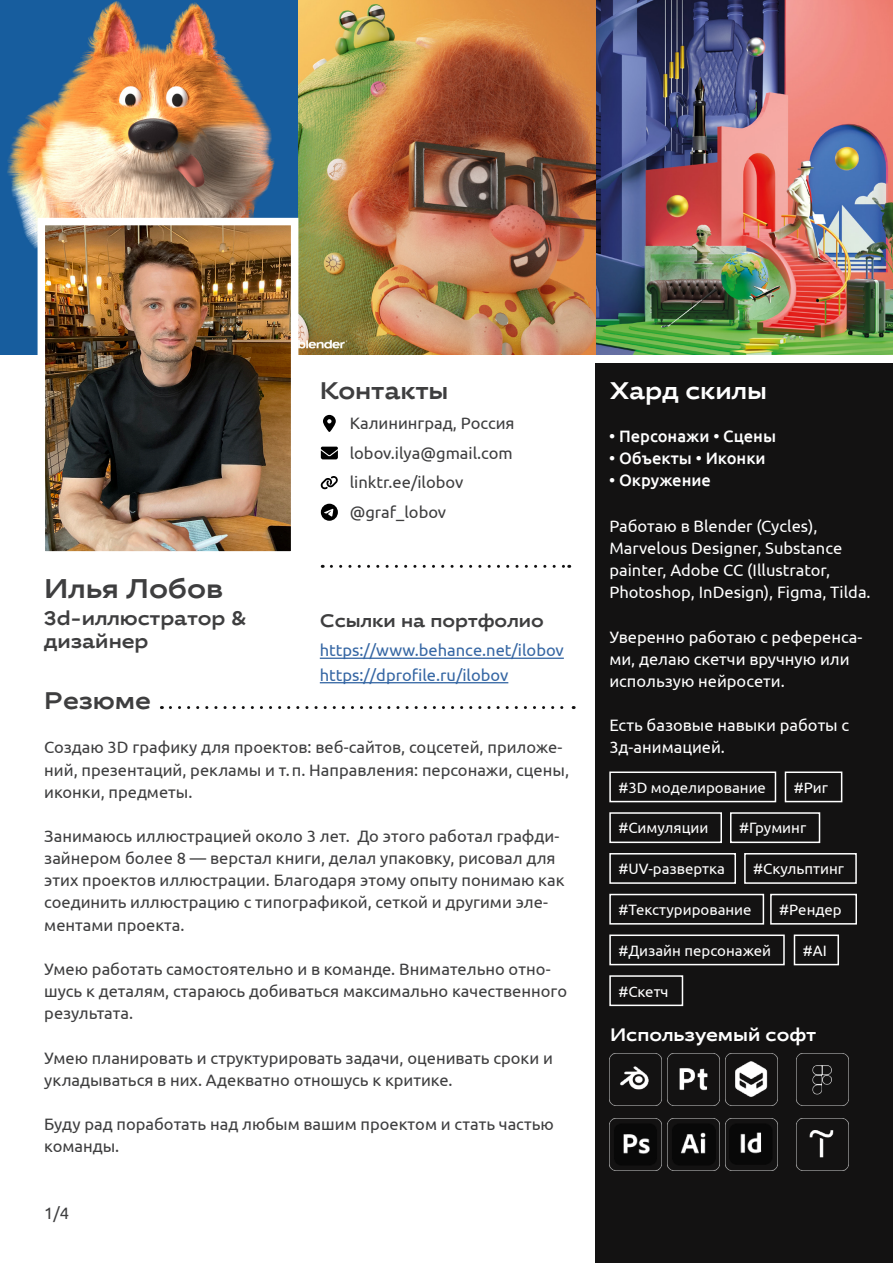
<style>
.page{position:relative;width:893px;height:1263px;background:#fff}
.page>*{position:absolute;margin:0;border:0;box-sizing:border-box;transform-origin:0 0}
.Block_Header{font:27px "UA brand Bold";color:#3e3e3f}
.Block_Header-2{font:24px "UA brand Bold";color:#3e3e3f}
.Block_Header-3{font:24px "UA brand Bold";color:#fff}
.Block_Header_Small{font:19.5px/23.4px "UA brand Bold";color:#3e3e3f}
.Block_Header_Small-2{font:18px "UA brand Bold";color:#3e3e3f}
.Block_Header_Small-3{font:18px "UA brand Bold";color:#fff}
.Block_Header_Small-4{font:16.5px/22.2px "Ubuntu";color:#3e3e3f}
.t1{font:16.5px/22.2px "Ubuntu";color:#fff}
.t2{font:16.5px "Ubuntu";color:#3667a4}
.t3{font:500 16.5px "Ubuntu";color:#fff}
.Tags{font:15px "Ubuntu";color:#fff}
</style>
<div class="page">
<img style="left:298px;top:0;width:595px;height:354px">
<img style="left:0;top:0;width:298px;height:354px">
<div style="left:595px;top:363px;width:298px;height:900px;background:#131212"></div>
<svg style="left:170px;top:706px;width:404px;height:3px"></svg>
<svg style="left:331px;top:565px;width:239px;height:3px"></svg>
<hr style="left:320px;top:658px;width:244px;height:1px;background:#3667a4">
<hr style="left:320px;top:682px;width:188px;height:1px;background:#3667a4">
<svg style="left:321px;top:504px;width:17px;height:17px"></svg>
<svg style="left:323px;top:415px;width:13px;height:17px"></svg>
<svg style="left:321px;top:476px;width:17px;height:14px"></svg>
<svg style="left:321px;top:447px;width:17px;height:12px"></svg>
<div style="left:609px;top:771px;width:167px;height:31px;border:2px solid #fff"></div>
<div style="left:609px;top:812px;width:113px;height:31px;border:2px solid #fff"></div>
<div style="left:609px;top:894px;width:155px;height:30px;border:2px solid #fff"></div>
<div style="left:609px;top:934px;width:176px;height:31px;border:2px solid #fff"></div>
<div style="left:744px;top:853px;width:113px;height:31px;border:2px solid #fff"></div>
<div style="left:609px;top:853px;width:127px;height:31px;border:2px solid #fff"></div>
<div style="left:770px;top:894px;width:87px;height:30px;border:2px solid #fff"></div>
<div style="left:609px;top:975px;width:74px;height:31px;border:2px solid #fff"></div>
<div style="left:794px;top:934px;width:45px;height:31px;border:2px solid #fff"></div>
<div style="left:730px;top:812px;width:90px;height:31px;border:2px solid #fff"></div>
<div style="left:785px;top:771px;width:57px;height:31px;border:2px solid #fff"></div>
<img style="left:47px;top:227px;width:242px;height:323px">
<div style="left:38px;top:218px;width:260px;height:341px;border:8px solid #fff"></div>
<img style="left:609px;top:1054px;width:52px;height:52px">
<img style="left:667px;top:1054px;width:52px;height:52px">
<img style="left:725px;top:1054px;width:52px;height:52px">
<img style="left:609px;top:1118px;width:52px;height:52px">
<img style="left:667px;top:1118px;width:52px;height:52px">
<img style="left:725px;top:1118px;width:52px;height:52px">
<img style="left:797px;top:1054px;width:52px;height:52px">
<img style="left:797px;top:1118px;width:52px;height:52px">
<p class="Block_Header-2" style="left:320px;top:375px;width:130px">Контакты</p>
<p class="Block_Header-3" style="left:610px;top:375px;width:159px">Хард скилы</p>
<p class="t3" style="left:609px;top:426px;width:168px">• Персонажи • Сцены</p>
<p class="t3" style="left:609px;top:448px;width:158px">• Объекты • Иконки</p>
<p class="t3" style="left:609px;top:470px;width:103px">• Окружение</p>
<p class="Block_Header_Small-4" style="left:350px;top:412px;width:166px">Калининград, Россия</p>
<p class="Block_Header_Small-4" style="left:350px;top:441px;width:164px">lobov.ilya@gmail.com</p>
<p class="Block_Header_Small-4" style="left:350px;top:471px;width:115px">linktr.ee/ilobov</p>
<p class="Block_Header_Small-4" style="left:350px;top:501px;width:98px">@graf_lobov</p>
<p class="t1" style="left:609px;top:514px;width:263px">Работаю в Blender (Cycles),<br>Marvelous Designer, Substance painter, Adobe CC (Illustrator,<br>Photoshop, InDesign), Figma, Tilda.</p>
<p class="t1" style="left:609px;top:625px;width:254px">Уверенно работаю с референса&shy;ми, делаю скетчи вручную или использую нейросети.</p>
<p class="t1" style="left:609px;top:714px;width:241px">Есть базовые навыки работы с<br>3д-анимацией.</p>
<p class="Block_Header" style="left:44px;top:572px;width:180px">Илья Лобов</p>
<p class="Block_Header_Small" style="left:44px;top:606px;width:203px">3d-иллюстратор &amp; дизайнер</p>
<p class="Block_Header_Small-2" style="left:320px;top:609px;width:225px">Ссылки на портфолио</p>
<p class="t2" style="left:320px;top:640px;width:246px">https://www.behance.net/ilobov</p>
<p class="t2" style="left:320px;top:665px;width:190px">https://dprofile.ru/ilobov</p>
<p class="Block_Header-2" style="left:44px;top:685px;width:108px">Резюме</p>
<p class="Block_Header_Small-4" style="left:44px;top:736px;width:526px">Создаю 3D графику для проектов: веб-сайтов, соцсетей, приложе&shy;ний, презентаций, рекламы и т.п. Направления: персонажи, сцены, иконки, предметы.</p>
<p class="Block_Header_Small-4" style="left:44px;top:824px;width:522px">Занимаюсь иллюстрацией около 3 лет. До этого работал графди&shy;зайнером более 8 — верстал книги, делал упаковку, рисовал для этих проектов иллюстрации. Благодаря этому опыту понимаю как соединить иллюстрацию с типографикой, сеткой и другими эле&shy;ментами проекта.</p>
<p class="Block_Header_Small-4" style="left:44px;top:957px;width:524px">Умею работать самостоятельно и в команде. Внимательно отно&shy;шусь к деталям, стараюсь добиваться максимально качественного результата.</p>
<p class="Block_Header_Small-4" style="left:44px;top:1046px;width:510px">Умею планировать и структурировать задачи, оценивать сроки и укладываться в них. Адекватно отношусь к критике.</p>
<p class="Block_Header_Small-4" style="left:44px;top:1112px;width:511px">Буду рад поработать над любым вашим проектом и стать частью команды.</p>
<p class="Tags" style="left:618px;top:778px;width:149px">#3D моделирование</p>
<p class="Tags" style="left:618px;top:819px;width:92px">#Симуляции</p>
<p class="Tags" style="left:794px;top:778px;width:36px">#Риг</p>
<p class="Tags" style="left:739px;top:819px;width:69px">#Груминг</p>
<p class="Tags" style="left:618px;top:860px;width:108px">#UV-развертка</p>
<p class="Tags" style="left:753px;top:860px;width:92px">#Скульптинг</p>
<p class="Tags" style="left:779px;top:900px;width:64px">#Рендер</p>
<p class="Tags" style="left:618px;top:900px;width:135px">#Текстурирование</p>
<p class="Tags" style="left:618px;top:941px;width:154px">#Дизайн персонажей</p>
<p class="Tags" style="left:803px;top:941px;width:25px">#AI</p>
<p class="Tags" style="left:618px;top:982px;width:52px">#Скетч</p>
<p class="Block_Header_Small-3" style="left:610px;top:1024px;width:207px">Используемый софт</p>
<p class="Block_Header_Small-4" style="left:44px;top:1201px;width:26px">1/4</p>
</div>
